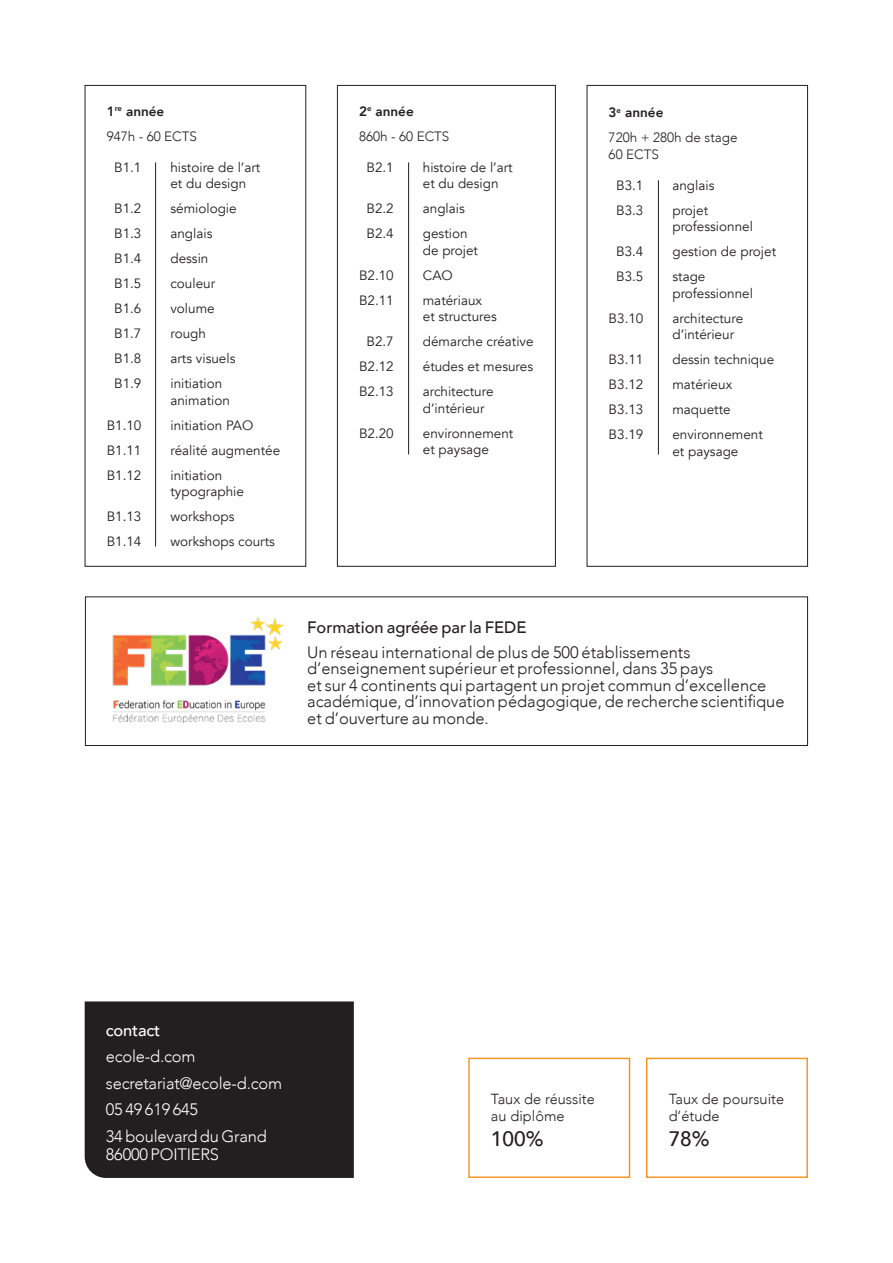
<style>
.page{position:relative;width:893px;height:1263px;background:#fff}
.page>*{position:absolute;margin:0;border:0;box-sizing:border-box;transform-origin:0 0}
.t1{font:500 20.85px "Avenir";color:#231f20}
.Style_de_paragraphe_1{font:300 16.5px/16.5px "Avenir";letter-spacing:-.005em;color:#231f20}
.t2{font:300 16.5px/18px "Avenir";letter-spacing:-.015em;color:#fff}
.Style_de_paragraphe_1-2{font:500 16.5px "Avenir";letter-spacing:-.005em;color:#231f20}
.t3{font:500 16.5px "Avenir";letter-spacing:-.015em;color:#fff}
.t4{font:300 14.55px/16.6px "Avenir";color:#231f20}
.t5{font:13.5px/16.5px "Avenir";color:#231f20}
.t6{font:300 13.5px/16.5px "Avenir";color:#231f20}
.t7{font:800 13.5px "Avenir";color:#231f20}
</style>
<div class="page">
<div style="left:85px;top:85px;width:221px;height:482px;border:1px solid #231f20"></div>
<div style="left:337px;top:85px;width:219px;height:482px;border:1px solid #231f20"></div>
<div style="left:587px;top:85px;width:221px;height:482px;border:1px solid #231f20"></div>
<hr style="left:155px;top:162px;width:1px;height:384px;background:#231f20">
<hr style="left:408px;top:162px;width:1px;height:292px;background:#231f20">
<hr style="left:658px;top:180px;width:1px;height:274px;background:#231f20">
<div style="left:468px;top:1058px;width:162px;height:120px;border:1px solid #f7931d"></div>
<div style="left:646px;top:1058px;width:162px;height:120px;border:1px solid #f7931d"></div>
<div style="left:85px;top:1001px;width:269px;height:177px;background:#231f20"></div>
<svg style="left:85px;top:596px;width:723px;height:150px"></svg>
<img style="left:100px;top:604px;width:187px;height:131px">
<p class="t7" style="left:107px;top:101px;width:59px">1<sup>re</sup> année</p>
<p class="t6" style="left:107px;top:128px;width:92px">947h - 60 ECTS</p>
<p class="t5" style="left:114px;top:159px;width:29px">B1.1</p>
<p class="t5" style="left:170px;top:159px;width:91px">histoire de l’art et du design</p>
<p class="t5" style="left:114px;top:201px;width:29px">B1.2</p>
<p class="t5" style="left:170px;top:201px;width:68px">sémiologie</p>
<p class="t5" style="left:114px;top:226px;width:29px">B1.3</p>
<p class="t5" style="left:170px;top:226px;width:43px">anglais</p>
<p class="t5" style="left:114px;top:251px;width:29px">B1.4</p>
<p class="t5" style="left:170px;top:251px;width:40px">dessin</p>
<p class="t5" style="left:114px;top:276px;width:29px">B1.5</p>
<p class="t5" style="left:170px;top:276px;width:46px">couleur</p>
<p class="t5" style="left:114px;top:301px;width:29px">B1.6</p>
<p class="t5" style="left:170px;top:301px;width:46px">volume</p>
<p class="t5" style="left:114px;top:326px;width:29px">B1.7</p>
<p class="t5" style="left:170px;top:326px;width:37px">rough</p>
<p class="t5" style="left:114px;top:351px;width:29px">B1.8</p>
<p class="t5" style="left:170px;top:351px;width:66px">arts visuels</p>
<p class="t5" style="left:114px;top:376px;width:29px">B1.9</p>
<p class="t5" style="left:170px;top:376px;width:61px">initiation animation</p>
<p class="t5" style="left:107px;top:417px;width:36px">B1.10</p>
<p class="t5" style="left:170px;top:417px;width:84px">initiation PAO</p>
<p class="t5" style="left:107px;top:442px;width:36px">B1.11</p>
<p class="t5" style="left:170px;top:442px;width:111px">réalité augmentée</p>
<p class="t5" style="left:107px;top:467px;width:36px">B1.12</p>
<p class="t5" style="left:170px;top:467px;width:75px">initiation typographie</p>
<p class="t5" style="left:107px;top:509px;width:36px">B1.13</p>
<p class="t5" style="left:170px;top:509px;width:66px">workshops</p>
<p class="t5" style="left:107px;top:534px;width:36px">B1.14</p>
<p class="t5" style="left:170px;top:534px;width:106px">workshops courts</p>
<p class="t7" style="left:359px;top:101px;width:56px">2<sup>e</sup> année</p>
<p class="t6" style="left:359px;top:128px;width:92px">860h - 60 ECTS</p>
<p class="t5" style="left:367px;top:159px;width:29px">B2.1</p>
<p class="t5" style="left:423px;top:159px;width:91px">histoire de l’art et du design</p>
<p class="t5" style="left:367px;top:201px;width:29px">B2.2</p>
<p class="t5" style="left:423px;top:201px;width:43px">anglais</p>
<p class="t5" style="left:367px;top:226px;width:29px">B2.4</p>
<p class="t5" style="left:423px;top:226px;width:57px">gestion de projet</p>
<p class="t5" style="left:359px;top:267px;width:36px">B2.10</p>
<p class="t5" style="left:423px;top:267px;width:32px">CAO</p>
<p class="t5" style="left:359px;top:292px;width:36px">B2.11</p>
<p class="t5" style="left:423px;top:292px;width:75px">matériaux et structures</p>
<p class="t5" style="left:367px;top:334px;width:29px">B2.7</p>
<p class="t5" style="left:423px;top:334px;width:112px">démarche créative</p>
<p class="t5" style="left:359px;top:359px;width:36px">B2.12</p>
<p class="t5" style="left:423px;top:359px;width:112px">études et mesures</p>
<p class="t5" style="left:359px;top:384px;width:36px">B2.13</p>
<p class="t5" style="left:423px;top:384px;width:72px">architecture d’intérieur</p>
<p class="t5" style="left:359px;top:425px;width:36px">B2.20</p>
<p class="t5" style="left:423px;top:425px;width:92px">environnement et paysage</p>
<p class="t7" style="left:609px;top:102px;width:56px">3<sup>e</sup> année</p>
<p class="t6" style="left:609px;top:129px;width:130px">720h + 280h de stage<br>60 ECTS</p>
<p class="t5" style="left:616px;top:177px;width:29px">B3.1</p>
<p class="t5" style="left:672px;top:177px;width:43px">anglais</p>
<p class="t5" style="left:616px;top:202px;width:29px">B3.3</p>
<p class="t5" style="left:672px;top:202px;width:82px">projet professionnel</p>
<p class="t5" style="left:616px;top:244px;width:29px">B3.4</p>
<p class="t5" style="left:672px;top:244px;width:105px">gestion de projet</p>
<p class="t5" style="left:616px;top:269px;width:29px">B3.5</p>
<p class="t5" style="left:672px;top:269px;width:82px">stage professionnel</p>
<p class="t5" style="left:609px;top:310px;width:36px">B3.10</p>
<p class="t5" style="left:672px;top:310px;width:72px">architecture d’intérieur</p>
<p class="t5" style="left:609px;top:352px;width:36px">B3.11</p>
<p class="t5" style="left:672px;top:352px;width:103px">dessin technique</p>
<p class="t5" style="left:609px;top:377px;width:36px">B3.12</p>
<p class="t5" style="left:672px;top:377px;width:61px">matérieux</p>
<p class="t5" style="left:609px;top:402px;width:36px">B3.13</p>
<p class="t5" style="left:672px;top:402px;width:60px">maquette</p>
<p class="t5" style="left:609px;top:427px;width:36px">B3.19</p>
<p class="t5" style="left:672px;top:427px;width:92px">environnement et paysage</p>
<p class="Style_de_paragraphe_1-2" style="left:307px;top:613px;width:221px">Formation agréée par la FEDE</p>
<p class="Style_de_paragraphe_1" style="left:307px;top:644px;width:479px">Un réseau international de plus de 500 établissements d’enseignement supérieur et professionnel, dans 35 pays<br>et sur 4 continents qui partagent un projet commun d’excellence académique, d’innovation pédagogique, de recherche scientifique et d’ouverture au monde.</p>
<p class="t3" style="left:106px;top:1016px;width:56px">contact</p>
<p class="t2" style="left:106px;top:1048px;width:91px">ecole-d.com</p>
<p class="t2" style="left:106px;top:1074px;width:178px">secretariat@ecole-d.com</p>
<p class="t2" style="left:106px;top:1101px;width:94px">05 49 619 645</p>
<p class="t2" style="left:106px;top:1127px;width:162px">34 boulevard du Grand<br>86000 POITIERS</p>
<p class="t4" style="left:491px;top:1091px;width:105px">Taux de réussite au diplôme</p>
<p class="t1" style="left:491px;top:1121px;width:54px">100%</p>
<p class="t4" style="left:669px;top:1091px;width:117px">Taux de poursuite d’étude</p>
<p class="t1" style="left:669px;top:1121px;width:42px">78%</p>
</div>
